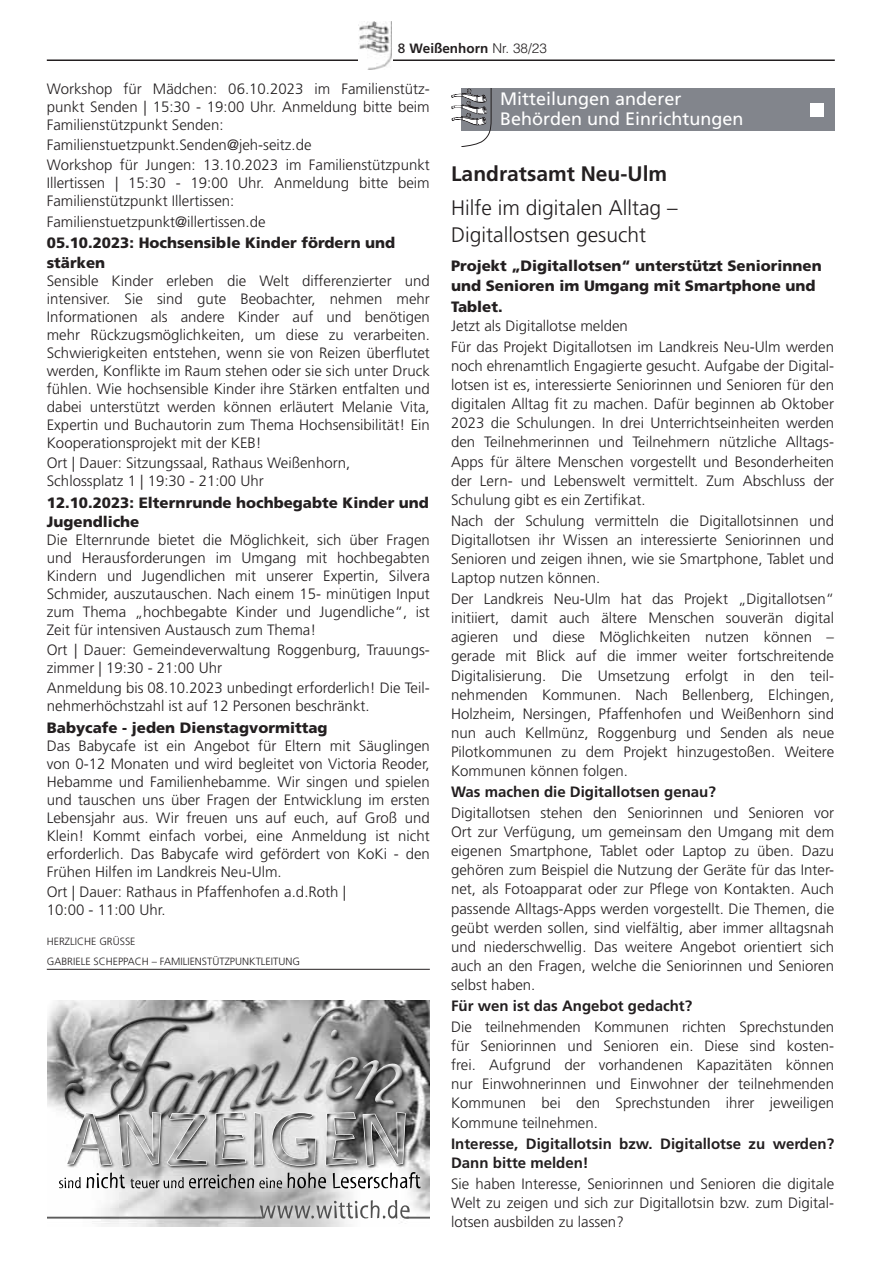
<style>
.page{position:relative;width:881px;height:1263px;background:#fff}
.page>*{position:absolute;margin:0;border:0;box-sizing:border-box;transform-origin:0 0}
.t1{font:300 21px/26.2px "Frutiger LT";color:#231f20}
.t2{font:700 21px "Frutiger LT";color:#231f20}
.t3{font:18px/19.5px "Frutiger LT";color:#fff}
.t4{font:300 15px/19px "Frutiger LT";color:#231f20;text-align:justify}
.t5{font:900 15px/20.5px "Frutiger LT";color:#231f20}
.t6{font:700 15px/19px "Frutiger LT";color:#231f20}
.t7{font:700 13.5px "Frutiger LT";color:#231f20}
.t8{font:300 10.5px/19.5px "Frutiger LT";color:#231f20}
.s1{font-weight:400}
.s2{font-family:"Helvetica LT";font-weight:300}
</style>
<div class="page">
<hr style="left:47px;top:59px;width:787px;height:2px;background:#231f20">
<svg style="left:367px;top:59px;width:26px;height:11px"></svg>
<img style="left:358px;top:22px;width:34px;height:47px">
<div style="left:461px;top:88px;width:372px;height:43px;background:#82858c"></div>
<svg style="left:451px;top:88px;width:40px;height:59px"></svg>
<div style="left:809px;top:103px;width:14px;height:13px;background:#fff"></div>
<hr style="left:47px;top:969px;width:382px;height:1px;background:#231f20">
<img style="left:47px;top:1000px;width:382px;height:227px">
<img style="left:65px;top:1006px;width:287px;height:113px">
<img style="left:67px;top:1112px;width:338px;height:53px">
<img style="left:260px;top:1200px;width:149px;height:19px">
<img style="left:64px;top:1172px;width:203px;height:16px">
<img style="left:287px;top:1172px;width:133px;height:16px">
<p class="t7" style="left:398px;top:40px;width:150px"><span class="s1">8</span> Weißenhorn <span class="s2">Nr. 38/23</span></p>
<p class="t3" style="left:500px;top:89px;width:245px">Mitteilungen anderer<br>Behörden und Einrichtungen</p>
<h1 class="t2" style="left:451px;top:161px;width:217px">Landratsamt Neu-Ulm</h1>
<h1 class="t1" style="left:451px;top:195px;width:228px">Hilfe im digitalen Alltag –<br>Digitallostsen gesucht</h1>
<p class="t5" style="left:451px;top:255px;width:372px">Projekt „Digitallotsen“ unterstützt Seniorinnen und Senioren im Umgang mit Smartphone und<br>Tablet.</p>
<p class="t4" style="left:451px;top:315px;width:384px;line-height:21.1px">Jetzt als Digitallotse melden<br>Für das Projekt Digitallotsen im Landkreis Neu-Ulm werden</p>
<p class="t4" style="left:451px;top:357px;width:384px">noch ehrenamtlich Engagierte gesucht. Aufgabe der Digital&shy;lotsen ist es, interessierte Seniorinnen und Senioren für den digitalen Alltag fit zu machen. Dafür beginnen ab Oktober 2023 die Schulungen. In drei Unterrichtseinheiten werden den Teilnehmerinnen und Teilnehmern nützliche Alltags-Apps für ältere Menschen vorgestellt und Besonderheiten der Lern- und Lebenswelt vermittelt. Zum Abschluss der Schulung gibt es ein Zertifikat.</p>
<p class="t4" style="left:451px;top:511px;width:384px">Nach der Schulung vermitteln die Digitallotsinnen und Digitallotsen ihr Wissen an interessierte Seniorinnen und Senioren und zeigen ihnen, wie sie Smartphone, Tablet und Laptop nutzen können.</p>
<p class="t4" style="left:451px;top:590px;width:384px">Der Landkreis Neu-Ulm hat das Projekt „Digitallotsen“ initiiert, damit auch ältere Menschen souverän digital agieren und diese Möglichkeiten nutzen können – gerade mit Blick auf die immer weiter fortschreitende Digitalisierung. Die Umsetzung erfolgt in den teil&shy;nehmenden Kommunen. Nach Bellenberg, Elchingen, Holzheim, Nersingen, Pfaffenhofen und Weißenhorn sind nun auch Kellmünz, Roggenburg und Senden als neue Pilotkommunen zu dem Projekt hinzugestoßen. Weitere Kommunen können folgen.</p>
<p class="t6" style="left:451px;top:782px;width:266px">Was machen die Digitallotsen genau?</p>
<p class="t4" style="left:451px;top:804px;width:384px">Digitallotsen stehen den Seniorinnen und Senioren vor Ort zur Verfügung, um gemeinsam den Umgang mit dem eigenen Smartphone, Tablet oder Laptop zu üben. Dazu gehören zum Beispiel die Nutzung der Geräte für das Inter&shy;net, als Fotoapparat oder zur Pflege von Kontakten. Auch passende Alltags-Apps werden vorgestellt. Die Themen, die geübt werden sollen, sind vielfältig, aber immer alltagsnah und niederschwellig. Das weitere Angebot orientiert sich auch an den Fragen, welche die Seniorinnen und Senioren selbst haben.</p>
<p class="t6" style="left:451px;top:996px;width:242px">Für wen ist das Angebot gedacht?</p>
<p class="t4" style="left:451px;top:1018px;width:384px">Die teilnehmenden Kommunen richten Sprechstunden für Seniorinnen und Senioren ein. Diese sind kosten&shy;frei. Aufgrund der vorhandenen Kapazitäten können nur Einwohnerinnen und Einwohner der teilnehmenden Kommunen bei den Sprechstunden ihrer jeweiligen Kommune teilnehmen.</p>
<p class="t6" style="left:451px;top:1134px;width:384px">Interesse, Digitallotsin bzw. Digitallotse zu werden?<br>Dann bitte melden!</p>
<p class="t4" style="left:451px;top:1174px;width:384px">Sie haben Interesse, Seniorinnen und Senioren die digitale Welt zu zeigen und sich zur Digitallotsin bzw. zum Digital&shy;lotsen ausbilden zu lassen?</p>
<p class="t4" style="left:47px;top:80px;width:384px;line-height:18px">Workshop für Mädchen: 06.10.2023 im Familienstütz&shy;punkt Senden | 15:30 - 19:00 Uhr. Anmeldung bitte beim Familienstützpunkt Senden:</p>
<p class="t4" style="left:47px;top:135px;width:384px;line-height:20.1px">Familienstuetzpunkt.Senden@jeh-seitz.de<br>Workshop für Jungen: 13.10.2023 im Familienstützpunkt</p>
<p class="t4" style="left:47px;top:174px;width:384px;line-height:18px">Illertissen | 15:30 - 19:00 Uhr. Anmeldung bitte beim<br>Familienstützpunkt Illertissen:</p>
<p class="t4" style="left:47px;top:212px;width:220px">Familienstuetzpunkt@illertissen.de</p>
<p class="t5" style="left:47px;top:233px;width:350px;line-height:19.5px">05.10.2023: Hochsensible Kinder fördern und stärken</p>
<p class="t4" style="left:47px;top:272px;width:384px;line-height:18px">Sensible Kinder erleben die Welt differenzierter und intensiver. Sie sind gute Beobachter, nehmen mehr Informationen als andere Kinder auf und benötigen mehr Rückzugsmöglichkeiten, um diese zu verarbeiten.<br>Schwierigkeiten entstehen, wenn sie von Reizen überflutet werden, Konflikte im Raum stehen oder sie sich unter Druck fühlen. Wie hochsensible Kinder ihre Stärken entfalten und dabei unterstützt werden können erläutert Melanie Vita, Expertin und Buchautorin zum Thema Hochsensibilität! Ein Kooperationsprojekt mit der KEB!</p>
<p class="t4" style="left:47px;top:454px;width:305px;line-height:18px">Ort | Dauer: Sitzungssaal, Rathaus Weißenhorn,<br>Schlossplatz 1 | 19:30 - 21:00 Uhr</p>
<p class="t5" style="left:47px;top:492px;width:383px;line-height:19.5px">12.10.2023: Elternrunde hochbegabte Kinder und<br>Jugendliche</p>
<p class="t4" style="left:47px;top:531px;width:384px;line-height:18px">Die Elternrunde bietet die Möglichkeit, sich über Fragen und Herausforderungen im Umgang mit hochbegabten Kindern und Jugendlichen mit unserer Expertin, Silvera Schmider, auszutauschen. Nach einem 15- minütigen Input zum Thema „hochbegabte Kinder und Jugendliche“, ist Zeit für intensiven Austausch zum Thema!</p>
<p class="t4" style="left:47px;top:641px;width:384px;line-height:18px">Ort | Dauer: Gemeindeverwaltung Roggenburg, Trauungs&shy;zimmer | 19:30 - 21:00 Uhr</p>
<p class="t4" style="left:47px;top:679px;width:384px;line-height:18px">Anmeldung bis 08.10.2023 unbedingt erforderlich! Die Teil&shy;nehmerhöchstzahl ist auf 12 Personen beschränkt.</p>
<p class="t5" style="left:47px;top:717px;width:282px">Babycafe - jeden Dienstagvormittag</p>
<p class="t4" style="left:47px;top:737px;width:384px;line-height:18px">Das Babycafe ist ein Angebot für Eltern mit Säuglingen von 0-12 Monaten und wird begleitet von Victoria Reoder, Hebamme und Familienhebamme. Wir singen und spielen und tauschen uns über Fragen der Entwicklung im ersten Lebensjahr aus. Wir freuen uns auf euch, auf Groß und Klein! Kommt einfach vorbei, eine Anmeldung ist nicht erforderlich. Das Babycafe wird gefördert von KoKi - den Frühen Hilfen im Landkreis Neu-Ulm.</p>
<p class="t4" style="left:47px;top:883px;width:300px;line-height:18px">Ort | Dauer: Rathaus in Pfaffenhofen a.d.Roth |<br>10:00 - 11:00 Uhr.</p>
<p class="t8" style="left:47px;top:932px;width:255px">HERZLICHE GRÜSSE<br>GABRIELE SCHEPPACH – FAMILIENSTÜTZPUNKTLEITUNG</p>
</div>
